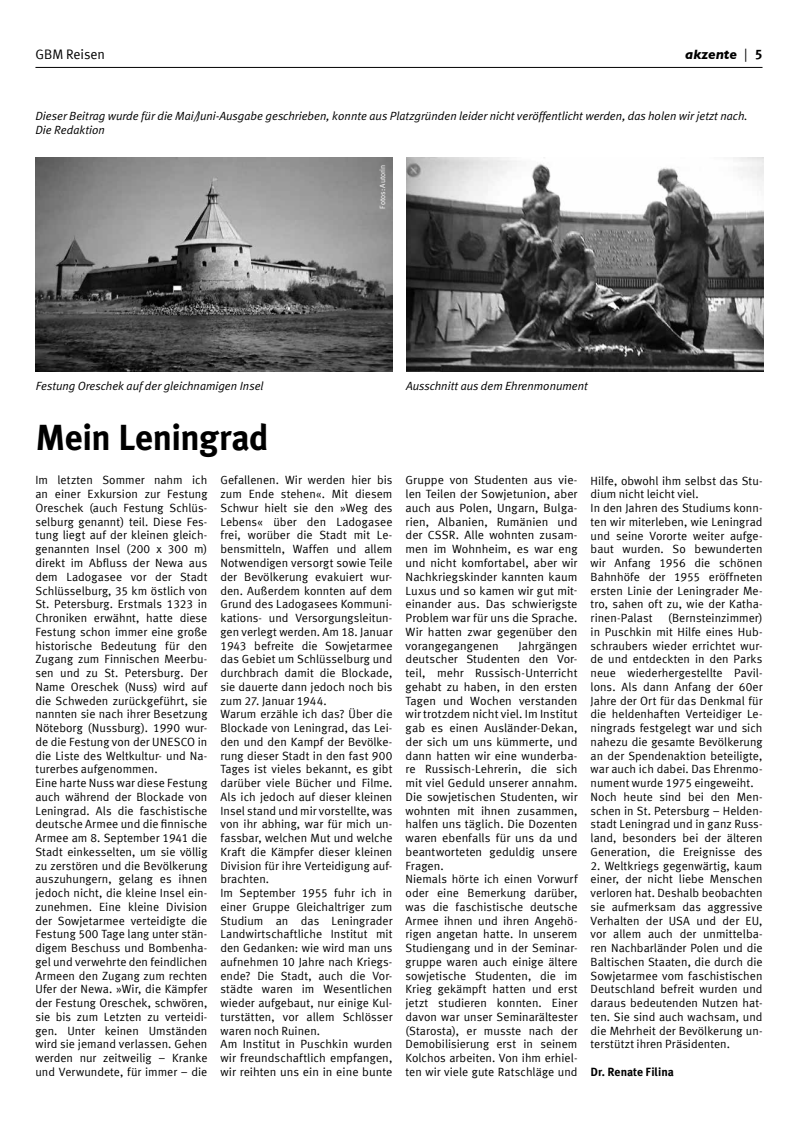
<style>
.page{position:relative;width:798px;height:1134px;background:#fff}
.page>*{position:absolute;margin:0;border:0;box-sizing:border-box;transform-origin:0 0}
.t1{font:700 36.25px "Meta Plus";letter-spacing:-.02em;color:#000}
.t2{font:13.75px "Meta Normal LF";color:#000}
.t3{font:italic 700 13.75px "Gill Sans";color:#000}
.t4{font:11.88px/13.8px "Meta Normal LF";letter-spacing:.005em;color:#000}
.t5{font:italic 11.88px/13.8px "Meta Plus Normal";color:#000}
.t6{font:700 11.88px "Meta Plus";color:#000}
.t7{font:7.5px "Meta Normal LF";color:#fff}
.s1{font-family:"Meta Normal LF";font-weight:400;font-style:normal}
.s2{font-family:"Meta Plus Bold Caps";font-weight:400;font-style:normal}
</style>
<div class="page">
<hr style="left:35px;top:67px;width:727px;height:1px;background:#000">
<img style="left:35px;top:158px;width:357px;height:213px">
<img style="left:406px;top:158px;width:356px;height:213px">
<p class="t2" style="left:35px;top:46px;width:71px">GBM Reisen</p>
<p class="t3" style="left:685px;top:46px;width:79px">akzente <span class="s1">|</span> <span class="s2">5</span></p>
<p class="t5" style="left:35px;top:109px;width:713px">Dieser Beitrag wurde für die Mai/Juni-Ausgabe geschrieben, konnte aus Platzgründen leider nicht veröffentlicht werden, das holen wir jetzt nach.<br>Die Redaktion</p>
<p class="t7" style="left:378px;top:208px;width:45px;rotate:-90deg">Fotos: Autorin</p>
<p class="t5" style="left:36px;top:379px;width:229px">Festung Oreschek auf der gleichnamigen Insel</p>
<p class="t5" style="left:406px;top:379px;width:183px">Ausschnitt aus dem Ehrenmonument</p>
<h1 class="t1" style="left:35px;top:417px;width:235px">Mein Leningrad</h1>
<p class="t4" style="left:220px;top:473px;width:173px">Gefallenen. Wir werden hier bis zum Ende stehen«. Mit diesem<br>Schwur hielt sie den »Weg des<br>Lebens« über den Ladogasee frei, worüber die Stadt mit Le&shy;bensmitteln, Waffen und allem<br>Notwendigen versorgt sowie Teile der Bevölkerung evakuiert wur&shy;den. Außerdem konnten auf dem<br>Grund des Ladogasees Kommuni&shy;kations- und Versorgungsleitun&shy;gen verlegt werden. Am 18. Januar<br>1943 befreite die Sowjetarmee das Gebiet um Schlüsselburg und durchbrach damit die Blockade, sie dauerte dann jedoch noch bis zum 27. Januar 1944.<br>Warum erzähle ich das? Über die<br>Blockade von Leningrad, das Lei&shy;den und den Kampf der Bevölke&shy;rung dieser Stadt in den fast 900<br>Tages ist vieles bekannt, es gibt darüber viele Bücher und Filme.<br>Als ich jedoch auf dieser kleinen<br>Insel stand und mir vorstellte, was von ihr abhing, war für mich un&shy;fassbar, welchen Mut und welche<br>Kraft die Kämpfer dieser kleinen<br>Division für ihre Verteidigung auf&shy;brachten.<br>Im September 1955 fuhr ich in einer Gruppe Gleichaltriger zum<br>Studium an das Leningrader<br>Landwirtschaftliche Institut mit den Gedanken: wie wird man uns aufnehmen 10 Jahre nach Kriegs&shy;ende? Die Stadt, auch die Vor&shy;städte waren im Wesentlichen wieder aufgebaut, nur einige Kul&shy;turstätten, vor allem Schlösser waren noch Ruinen.<br>Am Institut in Puschkin wurden wir freundschaftlich empfangen, wir reihten uns ein in eine bunte</p>
<p class="t4" style="left:405px;top:473px;width:173px;text-align:justify">Gruppe von Studenten aus vie&shy;len Teilen der Sowjetunion, aber auch aus Polen, Ungarn, Bulga&shy;rien, Albanien, Rumänien und der CSSR. Alle wohnten zusam&shy;men im Wohnheim, es war eng und nicht komfortabel, aber wir Nachkriegskinder kannten kaum Luxus und so kamen wir gut mit&shy;einander aus. Das schwierigste Problem war für uns die Sprache.<br>Wir hatten zwar gegenüber den vorangegangenen</p>
<p class="t4" style="left:35px;top:473px;width:173px">Im letzten Sommer nahm ich an einer Exkursion zur Festung<br>Oreschek (auch Festung Schlüs&shy;selburg genannt) teil. Diese Fes&shy;tung liegt auf der kleinen gleich&shy;genannten Insel (200 x 300 m) direkt im Abfluss der Newa aus dem Ladogasee vor der Stadt<br>Schlüsselburg, 35 km östlich von<br>St. Petersburg. Erstmals 1323 in<br>Chroniken erwähnt, hatte diese<br>Festung schon immer eine große historische Bedeutung für den<br>Zugang zum Finnischen Meerbu&shy;sen und zu St. Petersburg. Der<br>Name Oreschek (Nuss) wird auf die Schweden zurückgeführt, sie nannten sie nach ihrer Besetzung<br>Nöteborg (Nussburg). 1990 wur&shy;de die Festung von der UNESCO in die Liste des Weltkultur- und Na&shy;turerbes aufgenommen.<br>Eine harte Nuss war diese Festung auch während der Blockade von<br>Leningrad. Als die faschistische deutsche Armee und die finnische<br>Armee am 8. September 1941 die<br>Stadt einkesselten, um sie völlig zu zerstören und die Bevölkerung auszuhungern, gelang es ihnen jedoch nicht, die kleine Insel ein&shy;zunehmen. Eine kleine Division der Sowjetarmee verteidigte die<br>Festung 500 Tage lang unter stän&shy;digem Beschuss und Bombenha&shy;gel und verwehrte den feindlichen<br>Armeen den Zugang zum rechten<br>Ufer der Newa. »Wir, die Kämpfer der Festung Oreschek, schwören, sie bis zum Letzten zu verteidi&shy;gen. Unter keinen Umständen wird sie jemand verlassen. Gehen werden nur zeitweilig – Kranke und Verwundete, für immer – die</p>
<p class="t4" style="left:405px;top:638px;width:173px;text-indent:113px">Jahrgängen deutscher Studenten den Vor&shy;teil, mehr Russisch-Unterricht gehabt zu haben, in den ersten<br>Tagen und Wochen verstanden wir trotzdem nicht viel. Im Institut gab es einen Ausländer-Dekan, der sich um uns kümmerte, und dann hatten wir eine wunderba&shy;re Russisch-Lehrerin, die sich mit viel Geduld unserer annahm.<br>Die sowjetischen Studenten, wir wohnten mit ihnen zusammen, halfen uns täglich. Die Dozenten waren ebenfalls für uns da und beantworteten geduldig unsere<br>Fragen.<br>Niemals hörte ich einen Vorwurf oder eine Bemerkung darüber, was die faschistische deutsche<br>Armee ihnen und ihren Angehö&shy;rigen angetan hatte. In unserem<br>Studiengang und in der Seminar&shy;gruppe waren auch einige ältere sowjetische Studenten, die im<br>Krieg gekämpft hatten und erst jetzt studieren konnten. Einer davon war unser Seminarältester (Starosta), er musste nach der<br>Demobilisierung erst in seinem<br>Kolchos arbeiten. Von ihm erhiel&shy;ten wir viele gute Ratschläge und</p>
<p class="t4" style="left:590px;top:473px;width:173px">Hilfe, obwohl ihm selbst das Stu&shy;dium nicht leicht viel.<br>In den Jahren des Studiums konn&shy;ten wir miterleben, wie Leningrad und seine Vororte weiter aufge&shy;baut wurden. So bewunderten wir Anfang 1956 die schönen<br>Bahnhöfe der 1955 eröffneten ersten Linie der Leningrader Me&shy;tro, sahen oft zu, wie der Katha&shy;rinen-Palast</p>
<p class="t4" style="left:590px;top:611px;width:173px;text-indent:77px">(Bernsteinzimmer) in Puschkin mit Hilfe eines Hub&shy;schraubers wieder errichtet wur&shy;de und entdeckten in den Parks neue wiederhergestellte Pavil&shy;lons. Als dann Anfang der 60er<br>Jahre der Ort für das Denkmal für die heldenhaften Verteidiger Le&shy;ningrads festgelegt war und sich nahezu die gesamte Bevölkerung an der Spendenaktion beteiligte, war auch ich dabei. Das Ehrenmo&shy;nument wurde 1975 eingeweiht.<br>Noch heute sind bei den Men&shy;schen in St. Petersburg – Helden&shy;stadt Leningrad und in ganz Russ&shy;land, besonders bei der älteren<br>Generation, die Ereignisse des</p>
<p class="t4" style="left:590px;top:858px;width:173px;text-align:justify">2. Weltkriegs gegenwärtig, kaum einer, der nicht liebe Menschen verloren hat. Deshalb beobachten sie aufmerksam das aggressive Verhalten der USA und der EU, vor allem auch der unmittelba&shy;ren Nachbarländer Polen und die Baltischen Staaten, die durch die Sowjetarmee vom faschistischen Deutschland befreit wurden und daraus bedeutenden Nutzen hat&shy;ten. Sie sind auch wachsam, und die Mehrheit der Bevölkerung un&shy;terstützt ihren Präsidenten.</p>
<p class="t6" style="left:590px;top:1065px;width:85px">Dr. Renate Filina</p>
</div>
